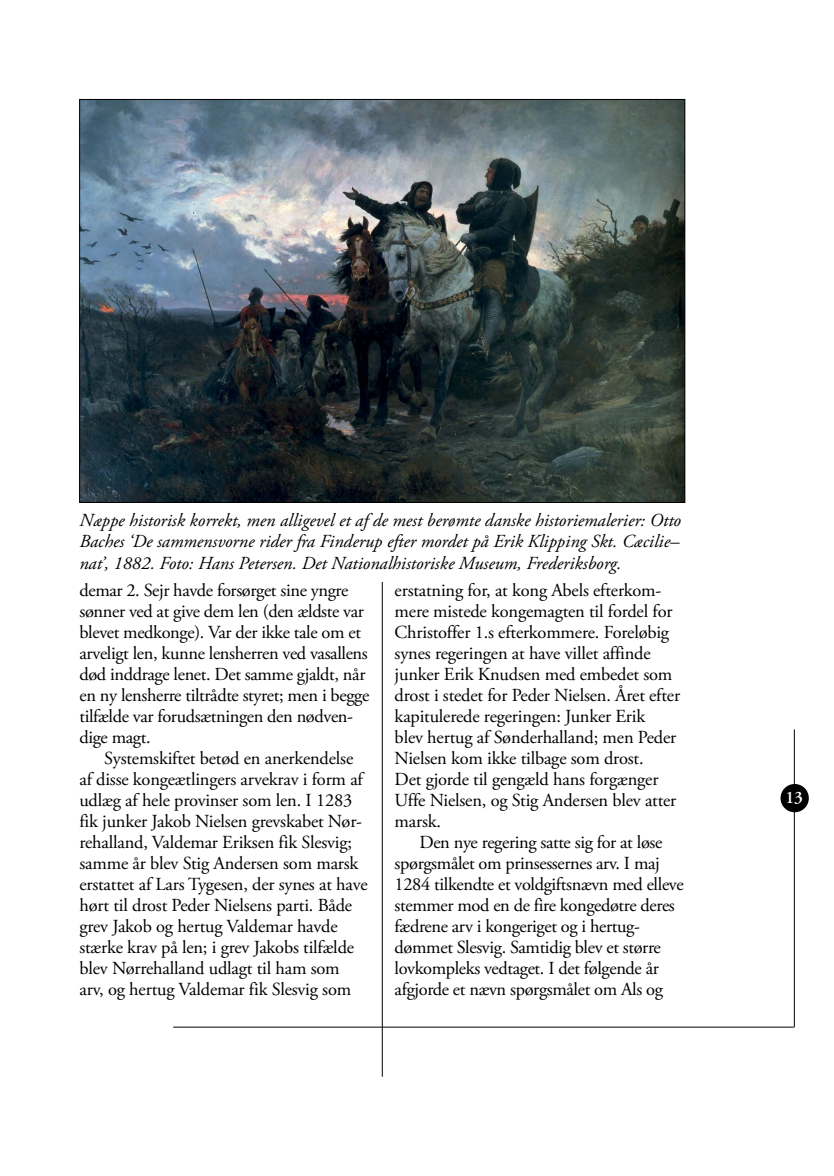
<style>
.page{position:relative;width:834px;height:1176px;background:#fff}
.page>*{position:absolute;margin:0;border:0;box-sizing:border-box;transform-origin:0 0}
.t1{font:18.38px/21px "Adobe Garamond Pro";letter-spacing:-.01em;color:#000}
.t2{font:italic 18.38px/21px "Adobe Garamond Pro";color:#000;text-align:justify}
.t3{font:600 17.5px "Adobe Garamond Pro";color:#fff}
</style>
<div class="page">
<hr style="left:173px;top:1027px;width:620px;height:1px;background:#000">
<hr style="left:793px;top:729px;width:1px;height:298px;background:#000">
<hr style="left:382px;top:313px;width:1px;height:763px;background:#000">
<div style="left:780px;top:784px;width:28px;height:28px;background:#000;border-radius:50%"></div>
<div style="left:370px;top:99px;width:24px;height:483px;background:#fff"></div>
<img style="left:81px;top:101px;width:602px;height:400px">
<p class="t2" style="left:79px;top:511px;width:603px">Næppe historisk korrekt, men alligevel et af de mest berømte danske historiemalerier: Otto Baches ‘De sammensvorne rider fra Finderup efter mordet på Erik Klipping Skt. Cæcilie– nat’, 1882. Foto: Hans Petersen. Det Nationalhistoriske Museum, Frederiksborg.</p>
<p class="t1" style="left:394px;top:580px;width:287px">erstatning for, at kong Abels efterkom&shy;mere mistede kongemagten til fordel for Christoffer 1.s efterkommere. Foreløbig synes regeringen at have villet affinde junker Erik Knudsen med embedet som drost i stedet for Peder Nielsen. Året efter kapitulerede regeringen: Junker Erik<br>blev hertug af Sønderhalland; men Peder Nielsen kom ikke tilbage som drost.<br>Det gjorde til gengæld hans forgænger Uffe Nielsen, og Stig Andersen blev atter marsk.</p>
<p class="t1" style="left:394px;top:832px;width:290px;text-indent:25px">Den nye regering satte sig for at løse spørgsmålet om prinsessernes arv. I maj 1284 tilkendte et voldgiftsnævn med elleve stemmer mod en de fire kongedøtre deres fædrene arv i kongeriget og i hertug&shy;dømmet Slesvig. Samtidig blev et større lovkompleks vedtaget. I det følgende år afgjorde et nævn spørgsmålet om Als og</p>
<p class="t1" style="left:79px;top:580px;width:291px">demar 2. Sejr havde forsørget sine yngre sønner ved at give dem len (den ældste var blevet medkonge). Var der ikke tale om et arveligt len, kunne lensherren ved vasallens død inddrage lenet. Det samme gjaldt, når en ny lensherre tiltrådte styret; men i begge tilfælde var forudsætningen den nødven&shy;dige magt.</p>
<p class="t1" style="left:79px;top:748px;width:290px;text-indent:25px">Systemskiftet betød en anerkendelse af disse kongeætlingers arvekrav i form af udlæg af hele provinser som len. I 1283 fik junker Jakob Nielsen grevskabet Nør&shy;rehalland, Valdemar Eriksen fik Slesvig; samme år blev Stig Andersen som marsk erstattet af Lars Tygesen, der synes at have hørt til drost Peder Nielsens parti. Både grev Jakob og hertug Valdemar havde stærke krav på len; i grev Jakobs tilfælde blev Nørrehalland udlagt til ham som arv, og hertug Valdemar fik Slesvig som</p>
<p class="t3" style="left:785px;top:787px;width:19px">13</p>
</div>
